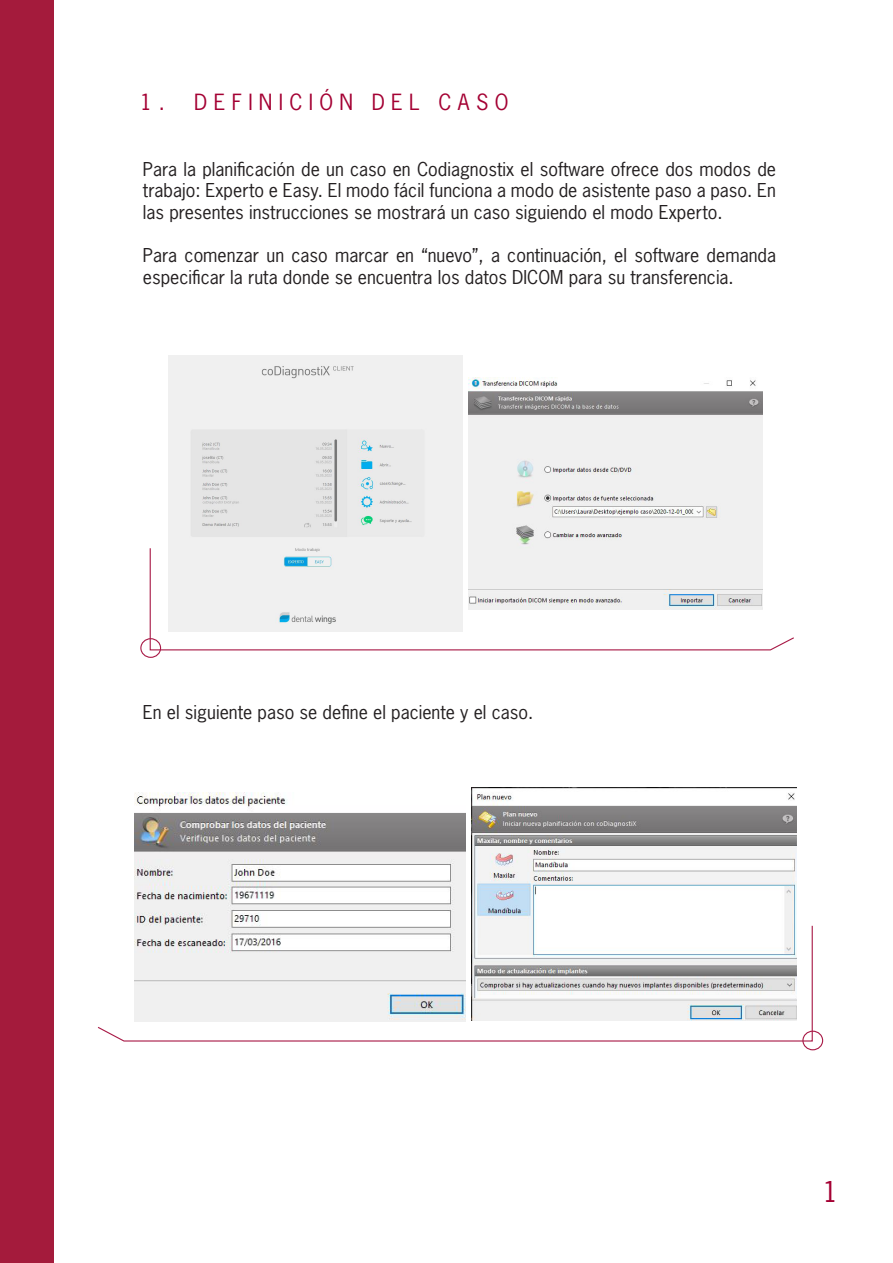
<style>
.page{position:relative;width:893px;height:1263px;background:#fff}
.page>*{position:absolute;margin:0;border:0;box-sizing:border-box;transform-origin:0 0}
.t1{font:27px "News Gothic Std";color:#a40133}
.t2{font:21px "News Gothic Std";letter-spacing:.3em;color:#a40133}
.t3{font:18px/21.6px "News Gothic Std";color:#231f20;text-align:justify}
</style>
<div class="page">
<img style="left:168px;top:356px;width:295px;height:191px">
<div style="left:0;top:0;width:54px;height:1263px;background:#a41b3c"></div>
<svg style="left:149px;top:547px;width:645px;height:104px"></svg>
<div style="left:140px;top:638px;width:21px;height:20px;border:1px solid #a81946;border-radius:50%"></div>
<img style="left:469px;top:378px;width:293px;height:231px">
<img style="left:471px;top:788px;width:326px;height:137px">
<svg style="left:97px;top:925px;width:716px;height:117px"></svg>
<div style="left:802px;top:1031px;width:21px;height:19px;border:1px solid #a81946;border-radius:50%"></div>
<img style="left:134px;top:793px;width:331px;height:229px">
<p class="t2" style="left:140px;top:88px;width:370px">1. DEFINICIÓN DEL CASO</p>
<p class="t3" style="left:143px;top:158px;width:635px">Para la planificación de un caso en Codiagnostix el software ofrece dos modos de trabajo: Experto e Easy. El modo fácil funciona a modo de asistente paso a paso. En las presentes instrucciones se mostrará un caso siguiendo el modo Experto.</p>
<p class="t3" style="left:143px;top:244px;width:635px">Para comenzar un caso marcar en “nuevo”, a continuación, el software demanda especificar la ruta donde se encuentra los datos DICOM para su transferencia.</p>
<p class="t3" style="left:143px;top:701px;width:392px">En el siguiente paso se define el paciente y el caso.</p>
<p class="t1" style="left:823px;top:1174px;width:17px">1</p>
</div>
